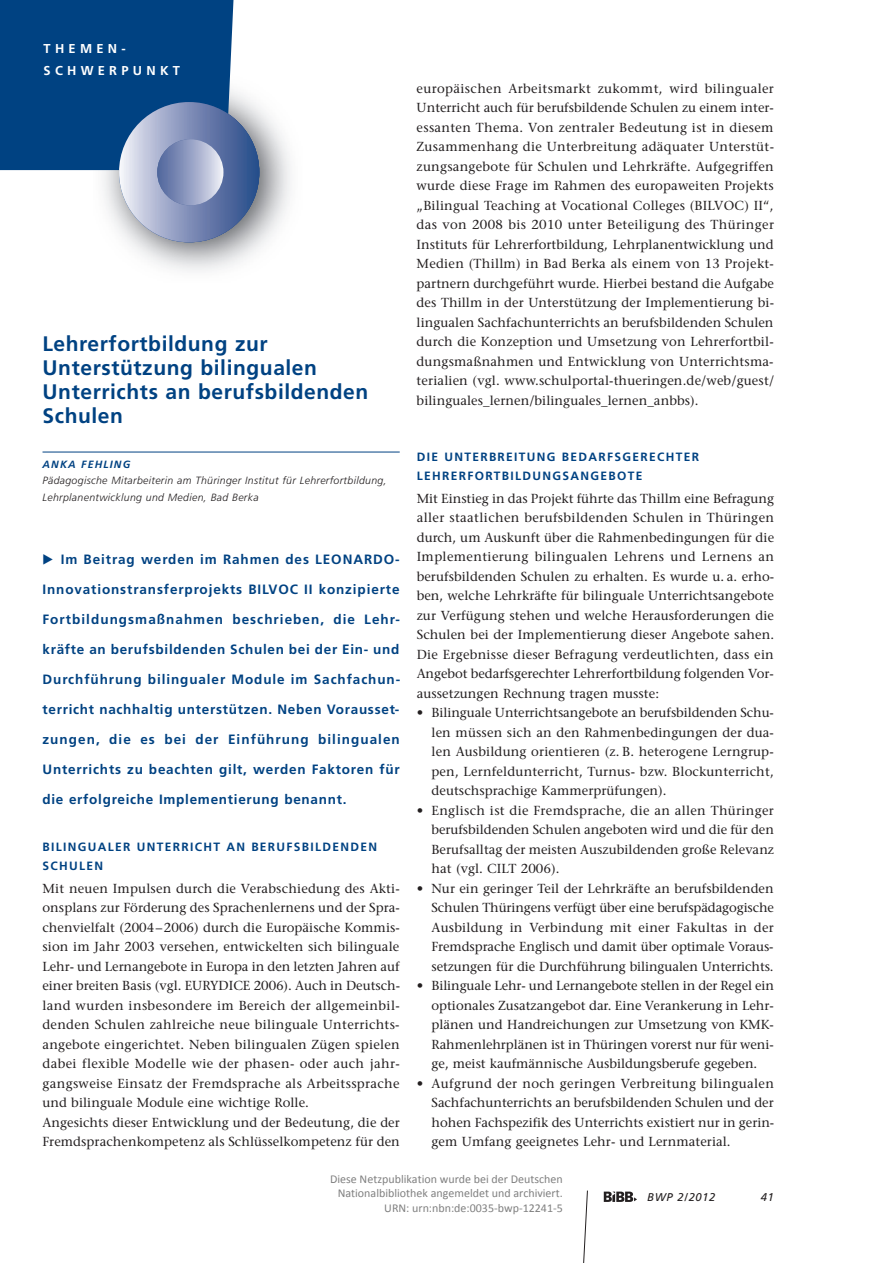
<style>
.page{position:relative;width:893px;height:1263px;background:#fff}
.page>*{position:absolute;margin:0;border:0;box-sizing:border-box;transform-origin:0 0}
.t1{font:700 21px/24px "Frutiger";letter-spacing:.025em;color:#004282}
.t2{font:700 13.5px "Frutiger";letter-spacing:.065em;color:#004282}
.t3{font:13.05px/19.5px "Stone Serif";letter-spacing:.005em;color:#231f20;text-align:justify}
.t4{font:700 12.9px/21.5px "Frutiger";letter-spacing:.33em;color:#fff}
.t5{font:12px/14.4px "Calibri";color:#808080;text-align:right}
.t6{font:700 12px/19.5px "Frutiger";letter-spacing:.11em;color:#004282}
.t7{font:italic 11.25px "Frutiger";letter-spacing:.055em;color:#231f20}
.t8{font:italic 300 10.5px/16.5px "Frutiger";letter-spacing:.03em;color:#231f20}
.t9{font:italic 700 10.5px "Frutiger";letter-spacing:.11em;color:#004282}
</style>
<div class="page">
<svg style="left:583px;top:1190px;width:5px;height:73px"></svg>
<img style="left:604px;top:1192px;width:33px;height:10px">
<hr style="left:43px;top:452px;width:357px;height:1px;background:#004282">
<img style="left:94px;top:92px;width:196px;height:179px">
<div style="left:0;top:0;width:234px;height:170px;background:#004282"></div>
<div style="left:119px;top:102px;width:140px;height:140px;background:linear-gradient(to right,#eae8f3,#224485);border-radius:50%"></div>
<div style="left:157px;top:139px;width:66px;height:66px;background:linear-gradient(to right,#4a6099,#e5e6f1);border-radius:50%"></div>
<p class="t4" style="left:44px;top:39px;width:138px">THEMEN-<br>SCHWERPUNKT</p>
<h1 class="t1" style="left:43px;top:333px;width:327px">Lehrerfortbildung zur<br>Unterstützung bilingualen<br>Unterrichts an berufsbildenden<br>Schulen</h1>
<p class="t9" style="left:43px;top:460px;width:89px">ANKA FEHLING</p>
<p class="t8" style="left:43px;top:473px;width:346px">Pädagogische Mitarbeiterin am Thüringer Institut für Lehrerfortbildung,<br>Lehrplanentwicklung und Medien, Bad Berka</p>
<p class="t2" style="left:61px;top:554px;width:340px">Im Beitrag werden im Rahmen des LEONARDO-</p>
<p class="t2" style="left:43px;top:584px;width:358px">Innovationstransferprojekts BILVOC II konzipierte</p>
<p class="t2" style="left:43px;top:614px;width:359px">Fortbildungsmaßnahmen beschrieben, die Lehr-</p>
<p class="t2" style="left:43px;top:644px;width:358px">kräfte an berufsbildenden Schulen bei der Ein- und</p>
<p class="t2" style="left:43px;top:674px;width:359px">Durchführung bilingualer Module im Sachfachun-</p>
<p class="t2" style="left:43px;top:704px;width:358px">terricht nachhaltig unterstützen. Neben Vorausset-</p>
<p class="t2" style="left:43px;top:734px;width:359px">zungen, die es bei der Einführung bilingualen</p>
<p class="t2" style="left:43px;top:764px;width:359px">Unterrichts zu beachten gilt, werden Faktoren für</p>
<p class="t2" style="left:43px;top:794px;width:306px">die erfolgreiche Implementierung benannt.</p>
<p class="t6" style="left:43px;top:838px;width:336px">BILINGUALER UNTERRICHT AN BERUFSBILDENDEN<br>SCHULEN</p>
<p class="t3" style="left:42px;top:880px;width:359px;text-align:left">Mit neuen Impulsen durch die Verabschiedung des Akti&shy;onsplans zur Förderung des Sprachenlernens und der Spra&shy;chenvielfalt (2004–2006) durch die Europäische Kommis&shy;sion im Jahr 2003 versehen, entwickelten sich bilinguale Lehr- und Lernangebote in Europa in den letzten Jahren auf einer breiten Basis (vgl. EURYDICE 2006). Auch in Deutsch&shy;land wurden insbesondere im Bereich der allgemeinbil&shy;denden Schulen zahlreiche neue bilinguale Unterrichts&shy;angebote eingerichtet. Neben bilingualen Zügen spielen dabei flexible Modelle wie der phasen- oder auch jahr&shy;gangsweise Einsatz der Fremdsprache als Arbeitssprache und bilinguale Module eine wichtige Rolle.<br>Angesichts dieser Entwicklung und der Bedeutung, die der Fremdsprachenkompetenz als Schlüsselkompetenz für den</p>
<p class="t3" style="left:417px;top:80px;width:359px">europäischen Arbeitsmarkt zukommt, wird bilingualer Unterricht auch für berufsbildende Schulen zu einem inter&shy;essanten Thema. Von zentraler Bedeutung ist in diesem Zusammenhang die Unterbreitung adäquater Unterstüt&shy;zungsangebote für Schulen und Lehrkräfte. Aufgegriffen wurde diese Frage im Rahmen des europaweiten Projekts „Bilingual Teaching at Vocational Colleges (BILVOC) II“, das von 2008 bis 2010 unter Beteiligung des Thüringer Instituts für Lehrerfortbildung, Lehrplanentwicklung und Medien (Thillm) in Bad Berka als einem von 13 Projekt&shy;partnern durchgeführt wurde. Hierbei bestand die Auf gabe des Thillm in der Unterstützung der Implementierung bi - lingualen Sachfachunterrichts an berufsbildenden Schulen durch die Konzeption und Umsetzung von Lehrerfortbil&shy;dungsmaßnahmen und Entwicklung von Unterrichtsma&shy;terialien (vgl. www.schulportal-thueringen.de/web/guest/ bilinguales_lernen/bilinguales_lernen_anbbs).</p>
<p class="t6" style="left:417px;top:448px;width:284px">DIE UNTERBREITUNG BEDARFSGERECHTER<br>LEHRERFORTBILDUNGSANGEBOTE</p>
<p class="t3" style="left:417px;top:490px;width:359px">Mit Einstieg in das Projekt führte das Thillm eine Befragung aller staatlichen berufsbildenden Schulen in Thüringen durch, um Auskunft über die Rahmenbedingungen für die Implementierung bilingualen Lehrens und Lernens an berufsbildenden Schulen zu erhalten. Es wurde u. a. erho&shy;ben, welche Lehrkräfte für bilinguale Unterrichtsangebote zur Verfügung stehen und welche Herausforderungen die Schulen bei der Implementierung dieser Angebote sahen.<br>Die Ergebnisse dieser Befragung verdeutlichten, dass ein Angebot bedarfsgerechter Lehrerfortbildung folgenden Vor&shy;aussetzungen Rechnung tragen musste:</p>
<p class="t3" style="left:432px;top:704px;width:344px;text-indent:-15px">• Bilinguale Unterrichtsangebote an berufsbildenden Schu&shy;len müssen sich an den Rahmenbedingungen der dua&shy;len Ausbildung orientieren (z. B. heterogene Lerngrup&shy;pen, Lernfeldunterricht, Turnus- bzw. Blockunterricht, deutschsprachige Kammerprüfungen).</p>
<p class="t3" style="left:432px;top:802px;width:344px;text-indent:-15px">• Englisch ist die Fremdsprache, die an allen Thüringer berufsbildenden Schulen angeboten wird und die für den Berufsalltag der meisten Auszubildenden große Relevanz hat (vgl. CILT 2006).</p>
<p class="t3" style="left:432px;top:880px;width:344px;text-indent:-15px">• Nur ein geringer Teil der Lehrkräfte an berufsbildenden Schulen Thüringens verfügt über eine berufspädagogische Ausbildung in Verbindung mit einer Fakultas in der Fremdsprache Englisch und damit über optimale Voraus&shy;setzungen für die Durchführung bilingualen Unterrichts.</p>
<p class="t3" style="left:432px;top:977px;width:344px;text-indent:-15px">• Bilinguale Lehr- und Lernangebote stellen in der Regel ein optionales Zusatzangebot dar. Eine Verankerung in Lehr&shy;plänen und Handreichungen zur Umsetzung von KMK-Rahmenlehrplänen ist in Thüringen vorerst nur für weni&shy;ge, meist kaufmännische Ausbildungsberufe gegeben.</p>
<p class="t3" style="left:432px;top:1074px;width:344px;text-indent:-15px">• Aufgrund der noch geringen Verbreitung bilingualen Sachfachunterrichts an berufsbildenden Schulen und der hohen Fachspezifik des Unterrichts existiert nur in gerin&shy;gem Umfang geeignetes Lehr- und Lernmaterial.</p>
<p class="t5" style="left:330px;top:1171px;width:234px">Diese Netzpublikation wurde bei der Deutschen<br>Nationalbibliothek angemeldet und archiviert.<br>URN: urn:nbn:de:0035-bwp-12241-5</p>
<p class="t7" style="left:647px;top:1192px;width:70px">BWP 2/2012</p>
<p class="t7" style="left:761px;top:1192px;width:15px">41</p>
</div>
